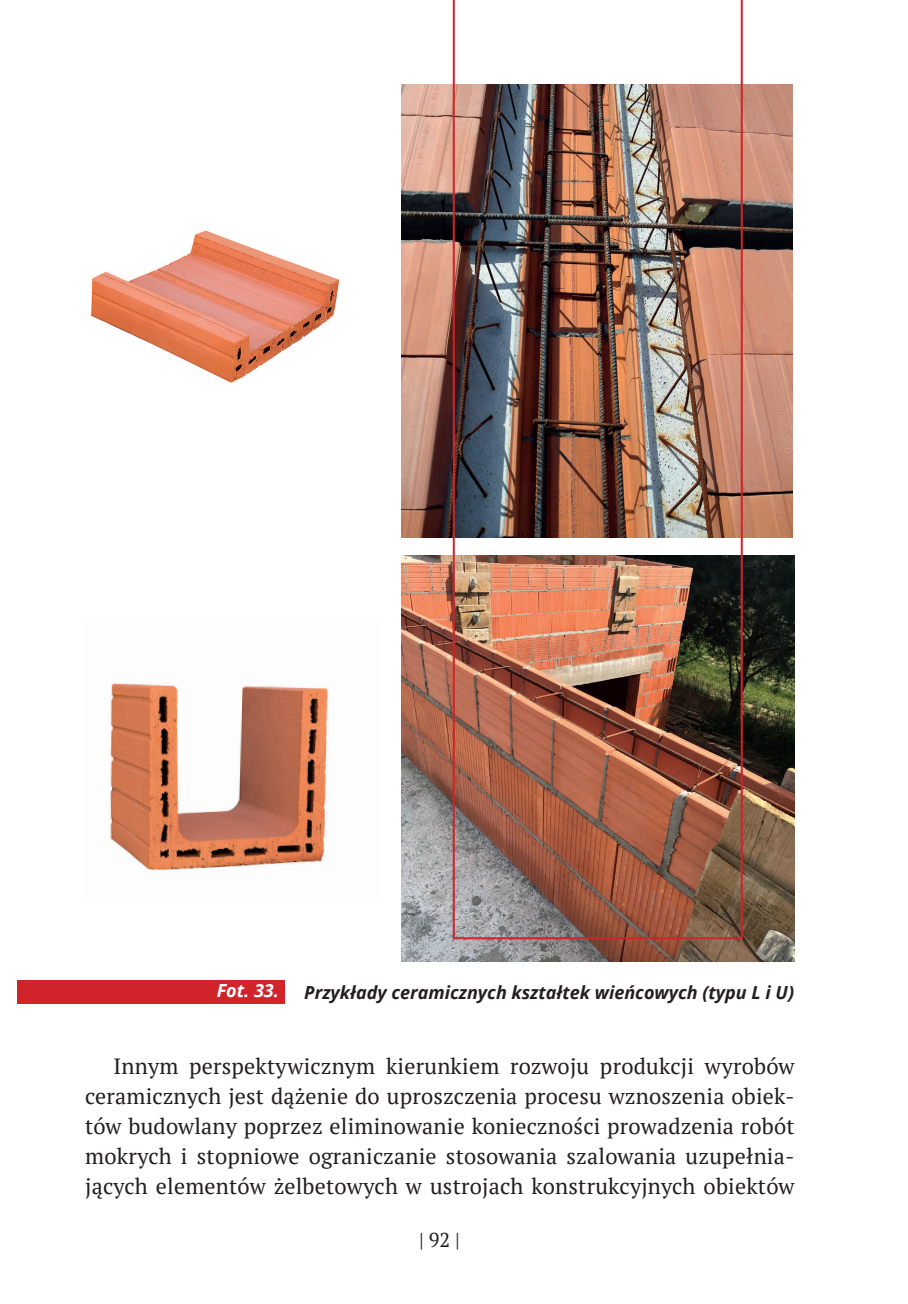
<style>
.page{position:relative;width:908px;height:1304px;background:#fff}
.page>*{position:absolute;margin:0;border:0;box-sizing:border-box;transform-origin:0 0}
.t1{font:22px/30px "PT Serif";letter-spacing:.01em;color:#231f20;text-align:justify}
.t2{font:20px "PT Serif";color:#231f20}
.t3{font:italic 700 18px "Open Sans";color:#231f20}
.t4{font:italic 700 18px "Open Sans";color:#fff}
</style>
<div class="page">
<img style="left:91px;top:230px;width:249px;height:153px">
<img style="left:110px;top:683px;width:218px;height:188px">
<img style="left:401px;top:556px;width:392px;height:406px">
<img style="left:401px;top:84px;width:391px;height:454px">
<div style="left:17px;top:980px;width:268px;height:24px;background:#d1232a"></div>
<img style="left:452px;top:0;width:290px;height:939px">
<p class="t4" style="left:217px;top:978px;width:64px">Fot. 33.</p>
<p class="t3" style="left:304px;top:979px;width:491px">Przykłady ceramicznych kształtek wieńcowych (typu L i U)</p>
<p class="t1" style="left:85px;top:1050px;width:710px;text-indent:28px">Innym perspektywicznym kierunkiem rozwoju produkcji wyrobów ceramicznych jest dążenie do uproszczenia procesu wznoszenia obiek&shy;tów budowlany poprzez eliminowanie konieczności prowadzenia robót mokrych i stopniowe ograniczanie stosowania szalowania uzupełnia&shy;jących elementów żelbetowych w ustrojach konstrukcyjnych obiektów</p>
<p class="t2" style="left:419px;top:1227px;width:42px">| 92 |</p>
</div>
